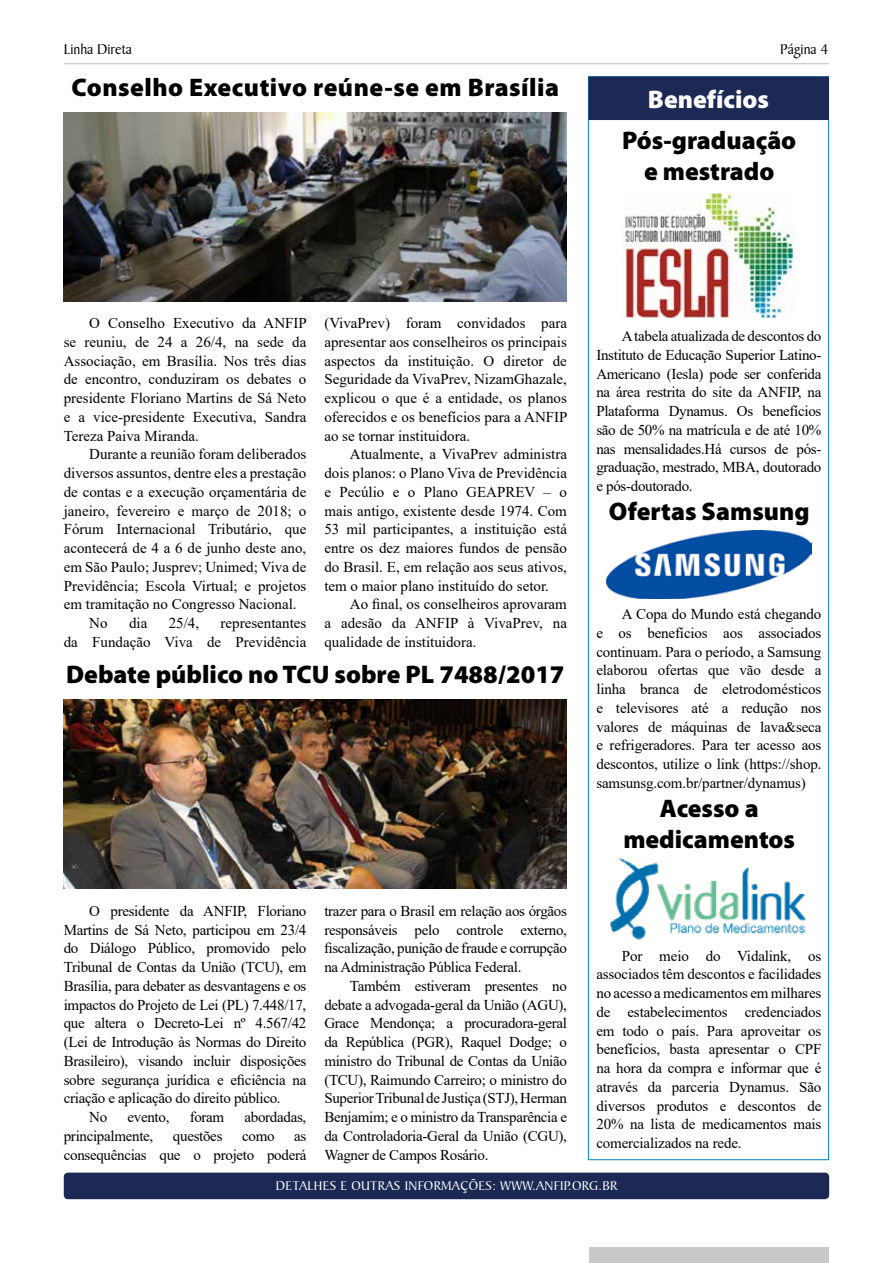
<style>
.page{position:relative;width:893px;height:1263px;background:#fff}
.page>*{position:absolute;margin:0;border:0;box-sizing:border-box;transform-origin:0 0}
.t1{font:900 25.5px/30.6px "Myriad Pro";color:#000;text-align:center}
.t2{font:900 25.5px "Myriad Pro";letter-spacing:.02em;color:#000}
.t3{font:900 25.5px "Myriad Pro";color:#fff}
.t4{font:15px/18.8px "Times New Roman";letter-spacing:-.01em;color:#000;text-align:justify}
.t5{font:15px "Baker Signet BT";color:#000}
.t6{font:13.5px "Baker Signet BT";letter-spacing:.025em;color:#fff}
</style>
<div class="page">
<hr style="left:64px;top:63px;width:765px;height:1px;background:#bcbec0">
<div style="left:64px;top:1172px;width:765px;height:27px;background:#1c2954;border-radius:4px"></div>
<div style="left:589px;top:1247px;width:239px;height:16px;background:#c7c8ca"></div>
<div style="left:588px;top:77px;width:241px;height:43px;background:#1c2954"></div>
<img style="left:64px;top:112px;width:503px;height:189px">
<img style="left:610px;top:858px;width:196px;height:82px">
<img style="left:606px;top:531px;width:206px;height:67px">
<img style="left:622px;top:193px;width:173px;height:125px">
<img style="left:64px;top:700px;width:503px;height:189px">
<p class="t5" style="left:64px;top:40px;width:70px">Linha Direta</p>
<p class="t5" style="left:780px;top:41px;width:50px">Página 4</p>
<h1 class="t2" style="left:72px;top:73px;width:489px">Conselho Executivo reúne-se em Brasília</h1>
<h1 class="t3" style="left:648px;top:85px;width:123px">Benefícios</h1>
<h1 class="t1" style="left:622px;top:126px;width:176px">Pós-graduação e mestrado</h1>
<p class="t4" style="left:64px;top:313px;width:245px;text-indent:26px">O Conselho Executivo da ANFIP se reuniu, de 24 a 26/4, na sede da Associação, em Brasília. Nos três dias de encontro, conduziram os debates o presidente Floriano Martins de Sá Neto e a vice-presidente Executiva, Sandra Tereza Paiva Miranda.</p>
<p class="t4" style="left:89px;top:444px;width:219px">Durante a reunião foram deliberados</p>
<p class="t4" style="left:64px;top:463px;width:244px">diversos assuntos, dentre eles a prestação</p>
<p class="t4" style="left:64px;top:482px;width:244px">de contas e a execução orçamentária de</p>
<p class="t4" style="left:64px;top:501px;width:244px">janeiro, fevereiro e março de 2018; o</p>
<p class="t4" style="left:64px;top:519px;width:244px">Fórum Internacional Tributário, que</p>
<p class="t4" style="left:64px;top:538px;width:244px">acontecerá de 4 a 6 de junho deste ano,</p>
<p class="t4" style="left:64px;top:557px;width:244px">em São Paulo; Jusprev; Unimed; Viva de</p>
<p class="t4" style="left:64px;top:576px;width:244px">Previdência; Escola Virtual; e projetos</p>
<p class="t4" style="left:64px;top:594px;width:234px">em tramitação no Congresso Nacional.</p>
<p class="t4" style="left:89px;top:613px;width:20px">No</p>
<p class="t4" style="left:129px;top:613px;width:20px">dia</p>
<p class="t4" style="left:169px;top:613px;width:32px">25/4,</p>
<p class="t4" style="left:324px;top:313px;width:245px">(VivaPrev) foram convidados para apresentar aos conselheiros os principais aspectos da instituição. O diretor de Seguridade da VivaPrev, NizamGhazale, explicou o que é a entidade, os planos oferecidos e os benefícios para a ANFIP ao se tornar instituidora.</p>
<p class="t4" style="left:324px;top:444px;width:244px;text-indent:26px">Atualmente, a VivaPrev administra dois planos: o Plano Viva de Previdência e Pecúlio e o Plano GEAPREV – o mais antigo, existente desde 1974. Com 53 mil participantes, a instituição está entre os dez maiores fundos de pensão do Brasil. E, em relação aos seus ativos, tem o maior plano instituído do setor.</p>
<p class="t4" style="left:324px;top:594px;width:244px;text-indent:26px">Ao final, os conselheiros aprovaram a adesão da ANFIP à VivaPrev, na qualidade de instituidora.</p>
<h1 class="t1" style="left:66px;top:660px;width:500px">Debate público no TCU sobre PL 7488/2017</h1>
<p class="t4" style="left:64px;top:613px;width:244px;text-align:right">representantes<br>da Fundação Viva de Previdência</p>
<p class="t4" style="left:89px;top:901px;width:219px">O presidente da ANFIP, Floriano</p>
<p class="t4" style="left:64px;top:920px;width:244px">Martins de Sá Neto, participou em 23/4</p>
<p class="t4" style="left:64px;top:938px;width:244px">do Diálogo Público, promovido pelo</p>
<p class="t4" style="left:64px;top:957px;width:244px">Tribunal de Contas da União (TCU), em</p>
<p class="t4" style="left:64px;top:976px;width:244px">Brasília, para debater as desvantagens e os</p>
<p class="t4" style="left:64px;top:995px;width:244px">impactos do Projeto de Lei (PL) 7.448/17,</p>
<p class="t4" style="left:64px;top:1013px;width:244px">que altera o Decreto-Lei nº 4.567/42</p>
<p class="t4" style="left:64px;top:1032px;width:244px">(Lei de Introdução às Normas do Direito</p>
<p class="t4" style="left:64px;top:1051px;width:244px">Brasileiro), visando incluir disposições</p>
<p class="t4" style="left:64px;top:1070px;width:244px">sobre segurança jurídica e eficiência na</p>
<p class="t4" style="left:64px;top:1088px;width:218px">criação e aplicação do direito público.</p>
<p class="t4" style="left:89px;top:1107px;width:20px">No</p>
<p class="t4" style="left:128px;top:1107px;width:43px">evento,</p>
<p class="t4" style="left:190px;top:1107px;width:36px">foram</p>
<p class="t4" style="left:244px;top:1107px;width:63px">abordadas,</p>
<p class="t4" style="left:64px;top:1126px;width:91px">principalmente,</p>
<p class="t4" style="left:173px;top:1126px;width:51px">questões</p>
<p class="t4" style="left:242px;top:1126px;width:34px">como</p>
<p class="t4" style="left:64px;top:1126px;width:244px;text-align:right">as<br>consequências que o projeto poderá</p>
<p class="t4" style="left:324px;top:901px;width:244px">trazer para o Brasil em relação aos órgãos responsáveis pelo controle externo, fiscalização, punição de fraude e corrupção na Administração Pública Federal.</p>
<p class="t4" style="left:324px;top:976px;width:244px;text-indent:26px">Também estiveram presentes no debate a advogada-geral da União (AGU), Grace Mendonça; a procuradora-geral da República (PGR), Raquel Dodge; o ministro do Tribunal de Contas da União (TCU), Raimundo Carreiro; o ministro do Superior Tribunal de Justiça (STJ), Herman Benjamim; e o ministro da Transparência e da Controladoria-Geral da União (CGU), Wagner de Campos Rosário.</p>
<p class="t4" style="left:596px;top:326px;width:227px;text-indent:26px">A tabela atualizada de descontos do Instituto de Educação Superior Latino-Americano (Iesla) pode ser conferida na área restrita do site da ANFIP, na Plataforma Dynamus. Os benefícios são de 50% na matrícula e de até 10% nas mensalidades.Há cursos de pós&shy;graduação, mestrado, MBA, doutorado e pós-doutorado.</p>
<h1 class="t1" style="left:609px;top:497px;width:202px">Ofertas Samsung</h1>
<p class="t4" style="left:596px;top:604px;width:227px;text-indent:26px">A Copa do Mundo está chegando e os benefícios aos associados continuam. Para o período, a Samsung elaborou ofertas que vão desde a linha branca de eletrodomésticos e televisores até a redução nos valores de máquinas de lava&amp;seca e refrigeradores. Para ter acesso aos descontos, utilize o link (https://shop. samsunsg.com.br/partner/dynamus)</p>
<h1 class="t1" style="left:623px;top:793px;width:173px">Acesso a medicamentos</h1>
<p class="t4" style="left:596px;top:946px;width:227px;text-indent:26px">Por meio do Vidalink, os associados têm descontos e facilidades no acesso a medicamentos em milhares de estabelecimentos credenciados em todo o país. Para aproveitar os benefícios, basta apresentar o CPF na hora da compra e informar que é através da parceria Dynamus. São diversos produtos e descontos de 20% na lista de medicamentos mais comercializados na rede.</p>
<p class="t6" style="left:276px;top:1178px;width:343px">DETALHES E OUTRAS INFORMAÇÕES: WWW.ANFIP.ORG.BR</p>
</div>
